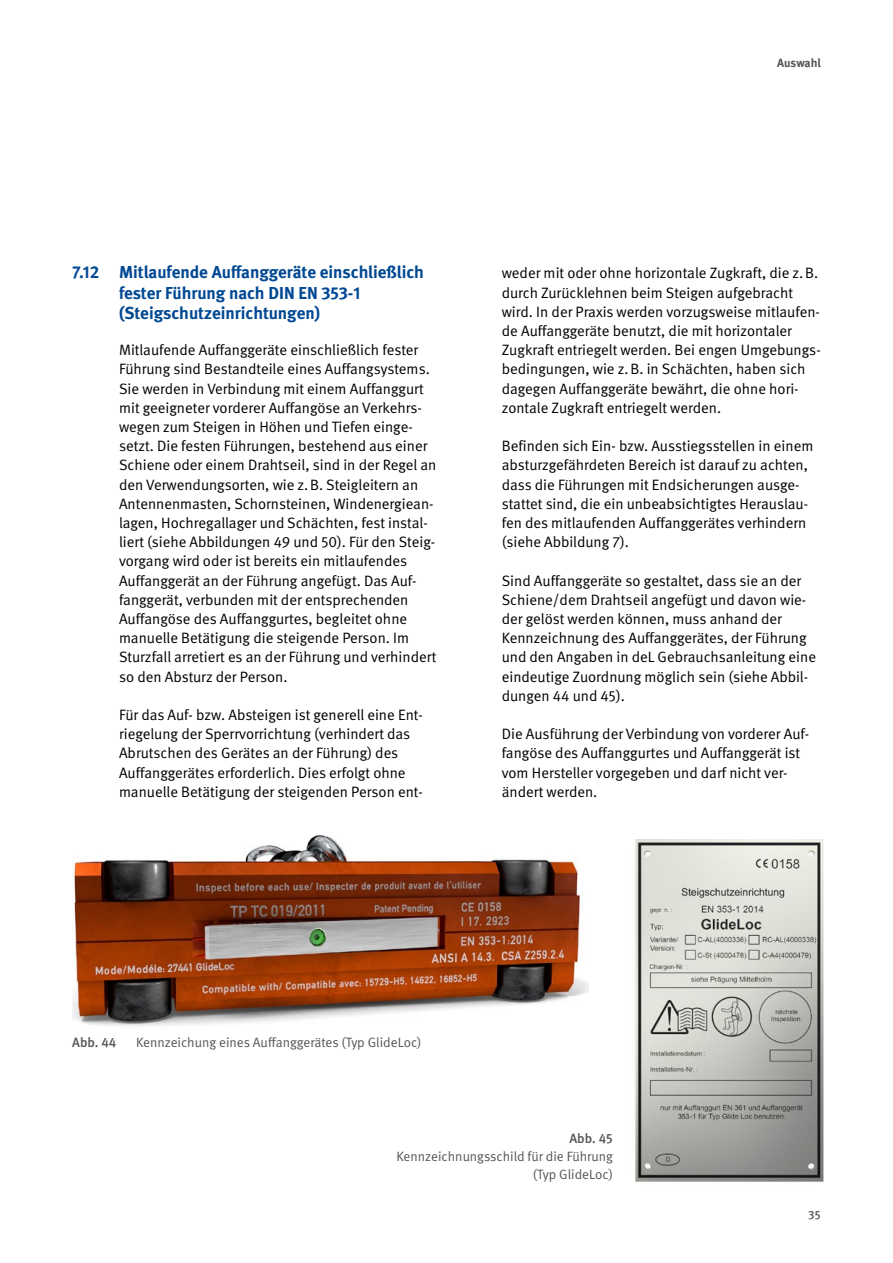
<style>
.page{position:relative;width:893px;height:1263px;background:#fff}
.page>*{position:absolute;margin:0;border:0;box-sizing:border-box;transform-origin:0 0}
.t1{font:700 17.25px/20.2px "DGUV Meta";color:#004893}
.t2{font:15px/19.2px "DGUV Meta";color:#000}
.t3{font:13.5px/18px "DGUV Meta";color:#565655;text-align:right}
.t4{font:500 13.5px "DGUV Meta";letter-spacing:-.005em;color:#565655}
.t5{font:700 12px "DGUV Meta";letter-spacing:-.005em;color:#565655}
.t6{font:500 12px "DGUV Meta";color:#565655}
</style>
<div class="page">
<img style="left:72px;top:835px;width:516px;height:191px">
<img style="left:635px;top:839px;width:189px;height:343px">
<p class="t5" style="left:777px;top:56px;width:45px">Auswahl</p>
<p class="t1" style="left:119px;top:263px;width:306px;text-indent:-47px">7.12 Mitlaufende Auffanggeräte einschließlich fester Führung nach DIN EN 353-1 (Steigschutzeinrichtungen)</p>
<p class="t2" style="left:119px;top:341px;width:319px">Mitlaufende Auffanggeräte einschließlich fester Führung sind Bestandteile eines Auffangsystems.<br>Sie werden in Verbindung mit einem Auffanggurt mit geeigneter vorderer Auffangöse an Verkehrs&shy;wegen zum Steigen in Höhen und Tiefen einge&shy;setzt. Die festen Führungen, bestehend aus einer Schiene oder einem Drahtseil, sind in der Regel an den Verwendungsorten, wie z.B. Steigleitern an Antennenmasten, Schornsteinen, Windenergiean&shy;lagen, Hochregallager und Schächten, fest instal&shy;liert (siehe Abbildungen 49 und 50). Für den Steig&shy;vorgang wird oder ist bereits ein mitlaufendes Auffanggerät an der Führung angefügt. Das Auf&shy;fanggerät, verbunden mit der entsprechenden Auffangöse des Auffanggurtes, begleitet ohne manuelle Betätigung die steigende Person. Im Sturzfall arretiert es an der Führung und verhindert so den Absturz der Person.</p>
<p class="t2" style="left:119px;top:706px;width:305px">Für das Auf- bzw. Absteigen ist generell eine Ent&shy;riegelung der Sperrvorrichtung (verhindert das Abrutschen des Gerätes an der Führung) des Auffanggerätes erforderlich. Dies erfolgt ohne manuelle Betätigung der steigenden Person ent-</p>
<p class="t2" style="left:502px;top:264px;width:320px">weder mit oder ohne horizontale Zugkraft, die z.B. durch Zurücklehnen beim Steigen aufgebracht wird. In der Praxis werden vorzugsweise mitlaufen&shy;de Auffanggeräte benutzt, die mit horizontaler Zugkraft entriegelt werden. Bei engen Umgebungs&shy;bedingungen, wie z.B. in Schächten, haben sich dagegen Auffanggeräte bewährt, die ohne hori&shy;zontale Zugkraft entriegelt werden.</p>
<p class="t2" style="left:502px;top:437px;width:313px">Befinden sich Ein- bzw. Ausstiegsstellen in einem absturzgefährdeten Bereich ist darauf zu achten, dass die Führungen mit Endsicherungen ausge&shy;stattet sind, die ein unbeabsichtigtes Herauslau&shy;fen des mitlaufenden Auffanggerätes verhindern (siehe Abbildung 7).</p>
<p class="t2" style="left:502px;top:571px;width:316px">Sind Auffanggeräte so gestaltet, dass sie an der Schiene/dem Drahtseil angefügt und davon wie&shy;der gelöst werden können, muss anhand der Kennzeichnung des Auffanggerätes, der Führung und den Angaben in deL Gebrauchsanleitung eine eindeutige Zuordnung möglich sein (siehe Abbil&shy;dungen 44 und 45).</p>
<p class="t2" style="left:502px;top:725px;width:309px">Die Ausführung der Verbindung von vorderer Auf&shy;fangöse des Auffanggurtes und Auffanggerät ist vom Hersteller vorgegeben und darf nicht ver&shy;ändert werden.</p>
<p class="t4" style="left:72px;top:1034px;width:46px">Abb. 44</p>
<p class="t3" style="left:136px;top:1033px;width:287px">Kennzeichung eines Auffanggerätes (Typ GlideLoc)</p>
<p class="t4" style="left:570px;top:1131px;width:45px">Abb. 45</p>
<p class="t3" style="left:397px;top:1148px;width:218px">Kennzeichnungsschild für die Führung (Typ GlideLoc)</p>
<p class="t6" style="left:808px;top:1208px;width:14px">35</p>
</div>
